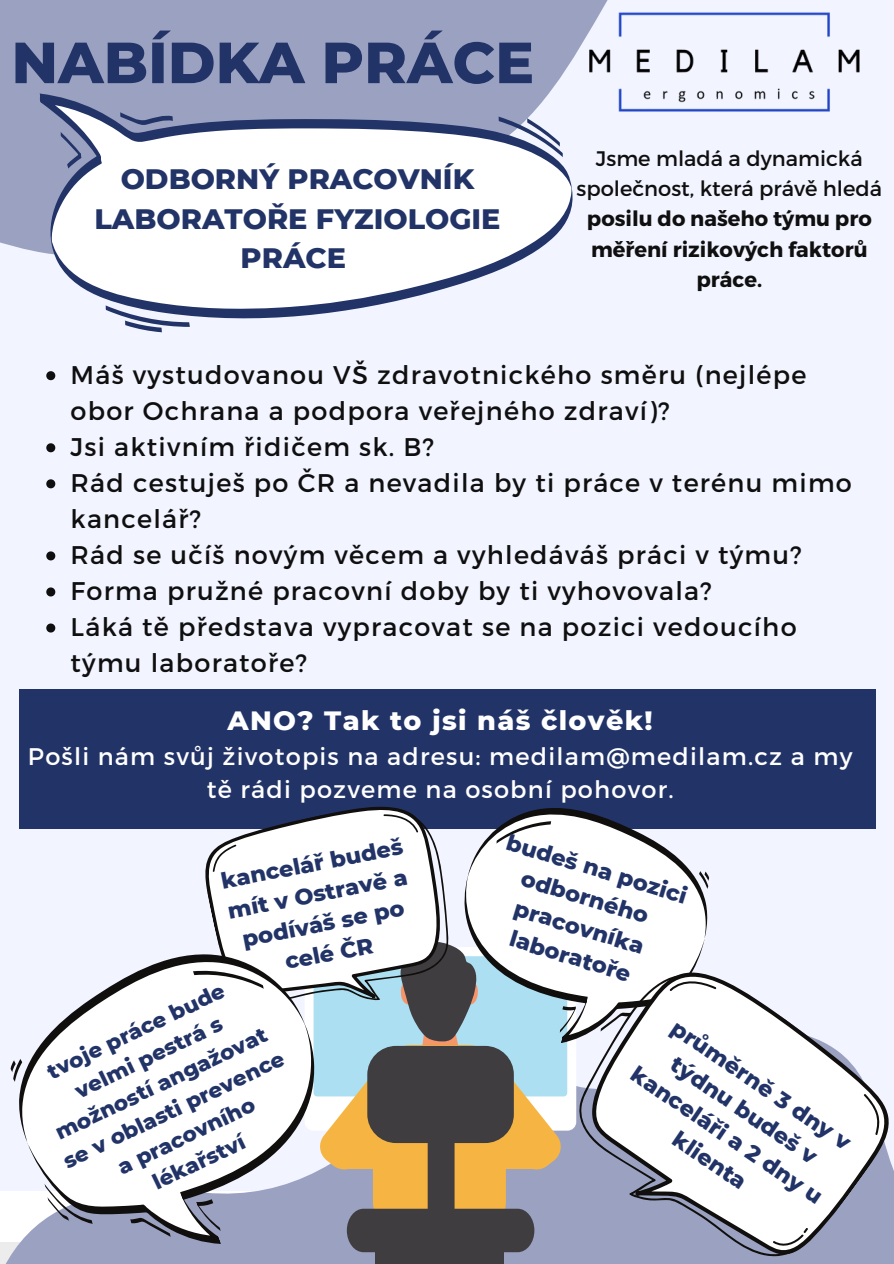
<style>
.page{position:relative;width:894px;height:1264px;background:#fff}
.page>*{position:absolute;margin:0;border:0;box-sizing:border-box;transform-origin:0 0}
.t1{font:800 57.9px "Montserrat";color:#223367}
.t2{font:800 28.65px/39.5px "Montserrat";color:#223367;text-align:center}
.t3{font:800 27px "Montserrat";letter-spacing:.05em;color:#fff}
.t4{font:25.5px/36px "Montserrat";letter-spacing:.05em;color:#0f0f0f}
.t5{font:24px/32.7px "Montserrat";letter-spacing:.05em;color:#fff;text-align:center}
.t6{font:800 22.5px/30.5px "Montserrat";color:#223367;text-align:center}
.t7{font:800 21.45px/29.1px "Montserrat";color:#223367;text-align:center}
.t8{font:700 21px/30.5px "Montserrat";color:#0f0f0f;text-align:center}
.t9{font:21px/30.5px "Montserrat";color:#0f0f0f;text-align:center}
</style>
<div class="page">
<div style="left:0;top:0;width:893px;height:1263px;background:#f2f4ff"></div>
<svg style="left:0;top:0;width:608px;height:248px;fill:#9ba2c1"></svg>
<div style="left:19px;top:689px;width:856px;height:140px;background:#223367"></div>
<img style="left:580px;top:5px;width:280px;height:115px">
<svg style="left:466px;top:808px;width:242px;height:139px;fill:#fff"></svg>
<svg style="left:495px;top:809px;width:56px;height:46px"></svg>
<svg style="left:371px;top:942px;width:205px;height:321px;background:#847e6c"></svg>
<svg style="left:695px;top:870px;width:15px;height:19px"></svg>
<svg style="left:383px;top:808px;width:23px;height:3px"></svg>
<svg style="left:205px;top:811px;width:261px;height:219px;fill:#fff"></svg>
<div style="left:551px;top:947px;width:152px;height:14px;background:#fff"></div>
<svg style="left:542px;top:961px;width:351px;height:302px;fill:#fff"></svg>
<svg style="left:0;top:914px;width:370px;height:349px;fill:#fff"></svg>
<svg style="left:192px;top:948px;width:72px;height:63px"></svg>
<svg style="left:44px;top:1171px;width:49px;height:64px"></svg>
<svg style="left:196px;top:1196px;width:28px;height:39px"></svg>
<svg style="left:129px;top:1207px;width:43px;height:41px;background:#8a8fa2"></svg>
<svg style="left:7px;top:1058px;width:22px;height:24px"></svg>
<svg style="left:21px;top:17px;width:564px;height:302px"></svg>
<svg style="left:60px;top:129px;width:23px;height:40px"></svg>
<svg style="left:119px;top:104px;width:54px;height:25px"></svg>
<svg style="left:105px;top:293px;width:85px;height:40px"></svg>
<svg style="left:497px;top:108px;width:66px;height:58px"></svg>
<svg style="left:46px;top:371px;width:9px;height:9px"></svg>
<svg style="left:46px;top:443px;width:9px;height:9px"></svg>
<svg style="left:46px;top:479px;width:9px;height:9px"></svg>
<svg style="left:46px;top:551px;width:9px;height:9px"></svg>
<svg style="left:46px;top:587px;width:9px;height:9px"></svg>
<svg style="left:46px;top:623px;width:9px;height:9px"></svg>
<h1 class="t1" style="left:11px;top:27px;width:524px">NABÍDKA PRÁCE</h1>
<p class="t2" style="left:94px;top:159px;width:407px">ODBORNÝ PRACOVNÍK<br>LABORATOŘE FYZIOLOGIE<br>PRÁCE</p>
<p class="t9" style="left:576px;top:142px;width:307px">Jsme mladá a dynamická společnost, která právě hledá</p>
<p class="t8" style="left:586px;top:202px;width:286px">posilu do našeho týmu pro měření rizikových faktorů práce.</p>
<p class="t4" style="left:70px;top:355px;width:782px">Máš vystudovanou VŠ zdravotnického směru (nejlépe obor Ochrana a podpora veřejného zdraví)?<br>Jsi aktivním řidičem sk. B?<br>Rád cestuješ po ČR a nevadila by ti práce v terénu mimo kancelář?<br>Rád se učíš novým věcem a vyhledáváš práci v týmu?<br>Forma pružné pracovní doby by ti vyhovovala?<br>Láká tě představa vypracovat se na pozici vedoucího týmu laboratoře?</p>
<p class="t3" style="left:227px;top:704px;width:426px">ANO? Tak to jsi náš člověk!</p>
<p class="t5" style="left:28px;top:739px;width:825px">Pošli nám svůj životopis na adresu: medilam@medilam.cz a my tě rádi pozveme na osobní pohovor.</p>
<p class="t6" style="left:218px;top:866px;width:186px;rotate:-11deg">kancelář budeš mít v Ostravě a podíváš se po celé ČR</p>
<p class="t7" style="left:20px;top:1070px;width:244px;rotate:-26deg">tvoje práce bude velmi pestrá s možností angažovat se v oblasti prevence a pracovního lékařství</p>
<p class="t6" style="left:511px;top:826px;width:189px;rotate:17deg">budeš na pozici</p>
<p class="t6" style="left:519px;top:892px;width:136px;rotate:17deg">pracovníka</p>
<p class="t6" style="left:526px;top:862px;width:134px;rotate:17deg">odborného</p>
<p class="t6" style="left:514px;top:923px;width:127px;rotate:17deg">laboratoře</p>
<p class="t6" style="left:675px;top:1008px;width:228px;rotate:34deg">průměrně 3 dny v týdnu budeš v kanceláři a 2 dny u klienta</p>
</div>
